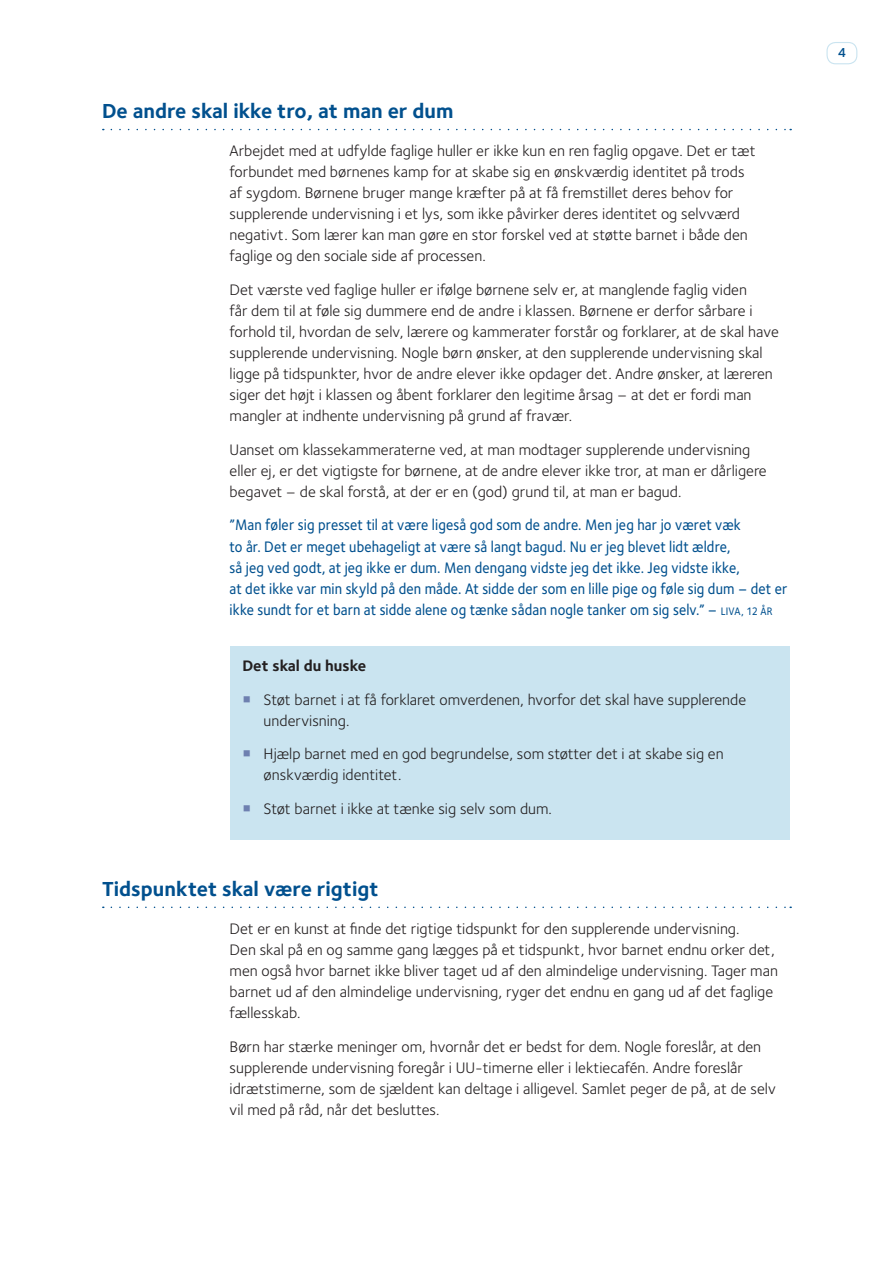
<style>
.page{position:relative;width:893px;height:1263px;background:#fff}
.page>*{position:absolute;margin:0;border:0;box-sizing:border-box;transform-origin:0 0}
.t1{font:700 21px "Foundry Sterling";color:#01508e}
.t2{font:15.75px/21px "Foundry Sterling";color:#231f20}
.t3{font:500 15.75px/21px "Foundry Sterling";letter-spacing:.01em;color:#01508e;scale:.9 1}
.t4{font:600 13.5px "Foundry Sterling";color:#01508e}
.s1{font-size:11.25px}
.s2{font-weight:700}
.s3{font-family:"Ding One";color:#6e80b0}
</style>
<div class="page">
<div style="left:826px;top:42px;width:31px;height:22px;border:1px solid #cae4f0;border-radius:9px"></div>
<svg style="left:111px;top:129px;width:680px;height:1px"></svg>
<svg style="left:111px;top:906px;width:680px;height:2px"></svg>
<div style="left:230px;top:646px;width:559px;height:194px;background:#cae4f0"></div>
<h1 class="t1" style="left:102px;top:99px;width:353px">De andre skal ikke tro, at man er dum</h1>
<p class="t2" style="left:230px;top:140px;width:527px">Arbejdet med at udfylde faglige huller er ikke kun en ren faglig opgave. Det er tæt forbundet med børnenes kamp for at skabe sig en ønskværdig identitet på trods af sygdom. Børnene bruger mange kræfter på at få fremstillet deres behov for supplerende undervisning i et lys, som ikke påvirker deres identitet og selvværd negativt. Som lærer kan man gøre en stor forskel ved at støtte barnet i både den faglige og den sociale side af processen.</p>
<p class="t2" style="left:230px;top:279px;width:551px">Det værste ved faglige huller er ifølge børnene selv er, at manglende faglig viden<br>får dem til at føle sig dummere end de andre i klassen. Børnene er derfor sårbare i forhold til, hvordan de selv, lærere og kammerater forstår og forklarer, at de skal have supplerende undervisning. Nogle børn ønsker, at den supplerende undervisning skal ligge på tidspunkter, hvor de andre elever ikke opdager det. Andre ønsker, at læreren siger det højt i klassen og åbent forklarer den legitime årsag – at det er fordi man mangler at indhente undervisning på grund af fravær.</p>
<p class="t2" style="left:230px;top:439px;width:539px">Uanset om klassekammeraterne ved, at man modtager supplerende undervisning eller ej, er det vigtigste for børnene, at de andre elever ikke tror, at man er dårligere begavet – de skal forstå, at der er en (god) grund til, at man er bagud.</p>
<p class="t3" style="left:230px;top:515px;width:621px">”Man føler sig presset til at være ligeså god som de andre. Men jeg har jo været væk<br>to år. Det er meget ubehageligt at være så langt bagud. Nu er jeg blevet lidt ældre,<br>så jeg ved godt, at jeg ikke er dum. Men dengang vidste jeg det ikke. Jeg vidste ikke,<br>at det ikke var min skyld på den måde. At sidde der som en lille pige og føle sig dum – det er ikke sundt for et barn at sidde alene og tænke sådan nogle tanker om sig selv.” – <span class="s1">LIVA, 12 ÅR</span></p>
<p class="t2" style="left:242px;top:649px;width:505px;line-height:33.8px"><span class="s2">Det skal du huske<br></span><span class="s3">§</span> Støt barnet i at få forklaret omverdenen, hvorfor det skal have supplerende</p>
<p class="t2" style="left:242px;top:703px;width:483px;line-height:33.8px;text-indent:21px">undervisning.<br><span class="s3">§</span> Hjælp barnet med en god begrundelse, som støtter det i at skabe sig en</p>
<p class="t2" style="left:242px;top:758px;width:311px;line-height:33.8px;text-indent:21px">ønskværdig identitet.<br><span class="s3">§</span> Støt barnet i ikke at tænke sig selv som dum.</p>
<h1 class="t1" style="left:102px;top:876px;width:278px">Tidspunktet skal være rigtigt</h1>
<p class="t2" style="left:230px;top:918px;width:550px">Det er en kunst at finde det rigtige tidspunkt for den supplerende undervisning.<br>Den skal på en og samme gang lægges på et tidspunkt, hvor barnet endnu orker det, men også hvor barnet ikke bliver taget ud af den almindelige undervisning. Tager man barnet ud af den almindelige undervisning, ryger det endnu en gang ud af det faglige fællesskab.</p>
<p class="t2" style="left:230px;top:1036px;width:548px">Børn har stærke meninger om, hvornår det er bedst for dem. Nogle foreslår, at den supplerende undervisning foregår i UU-timerne eller i lektiecafén. Andre foreslår idrætstimerne, som de sjældent kan deltage i alligevel. Samlet peger de på, at de selv vil med på råd, når det besluttes.</p>
<p class="t4" style="left:838px;top:45px;width:10px">4</p>
</div>
